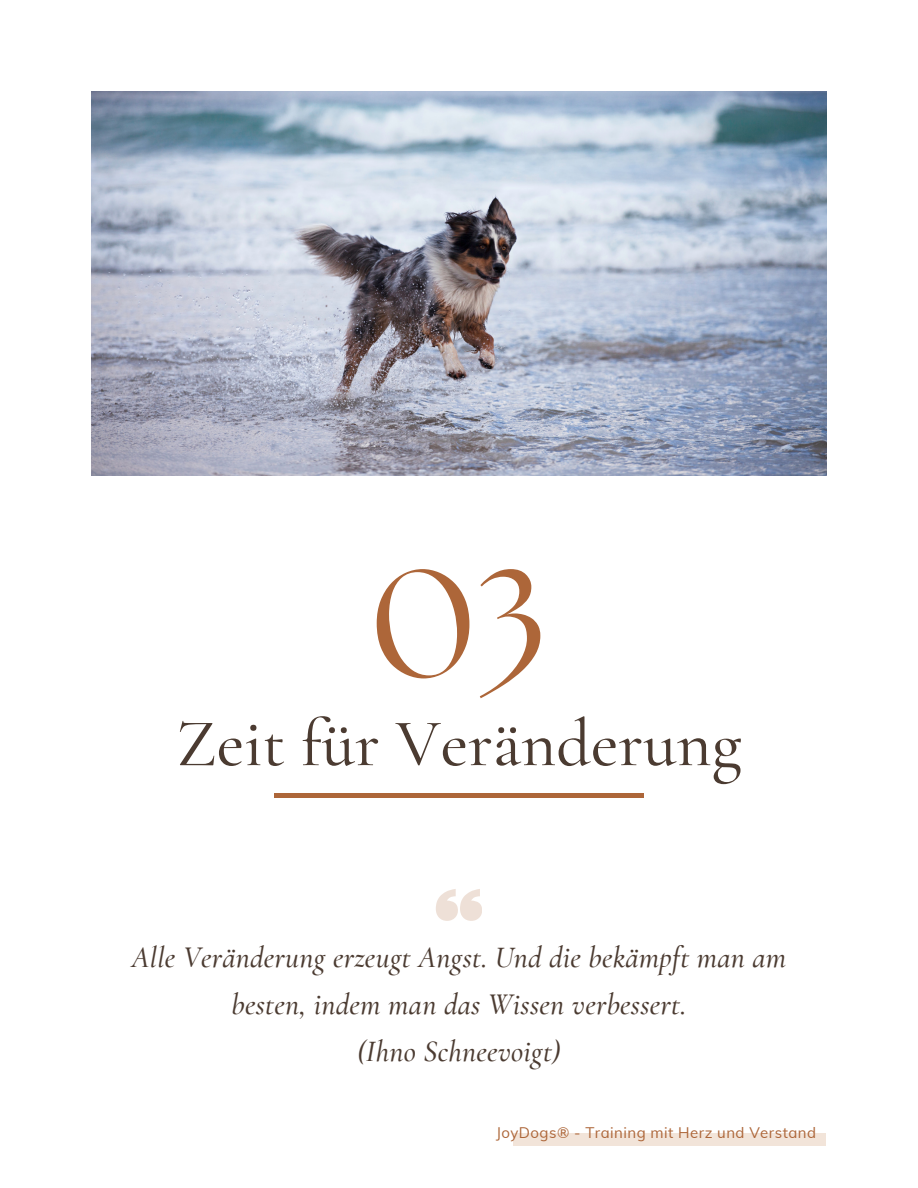
<style>
.page{position:relative;width:918px;height:1188px;background:#fff}
.page>*{position:absolute;margin:0;border:0;box-sizing:border-box;transform-origin:0 0}
.t1{font:152.55px "The Seasons";color:#ad6639}
.t2{font:500 67.5px "Cormorant Garamond";color:#4b3b31}
.t3{font:italic 500 30px/47.2px "Cormorant Garamond";letter-spacing:.01em;color:#4b3b31;text-align:center}
.t4{font:15px "Muli";letter-spacing:.03em;color:#ad6639}
</style>
<div class="page">
<img style="left:92px;top:92px;width:734px;height:383px">
<hr style="left:274px;top:794px;width:370px;height:3px;background:#ad6639">
<svg style="left:436px;top:889px;width:46px;height:32px"></svg>
<div style="left:513px;top:1134px;width:313px;height:12px;background:#f2e4d9"></div>
<p class="t1" style="left:371px;top:555px;width:177px">03</p>
<p class="t2" style="left:176px;top:703px;width:567px">Zeit für Veränderung</p>
<p class="t3" style="left:132px;top:934px;width:656px">Alle Veränderung erzeugt Angst. Und die bekämpft man am besten, indem man das Wissen verbessert.</p>
<p class="t3" style="left:357px;top:1028px;width:205px">(Ihno Schneevoigt)</p>
<p class="t4" style="left:496px;top:1123px;width:321px">JoyDogs® - Training mit Herz und Verstand</p>
</div>
